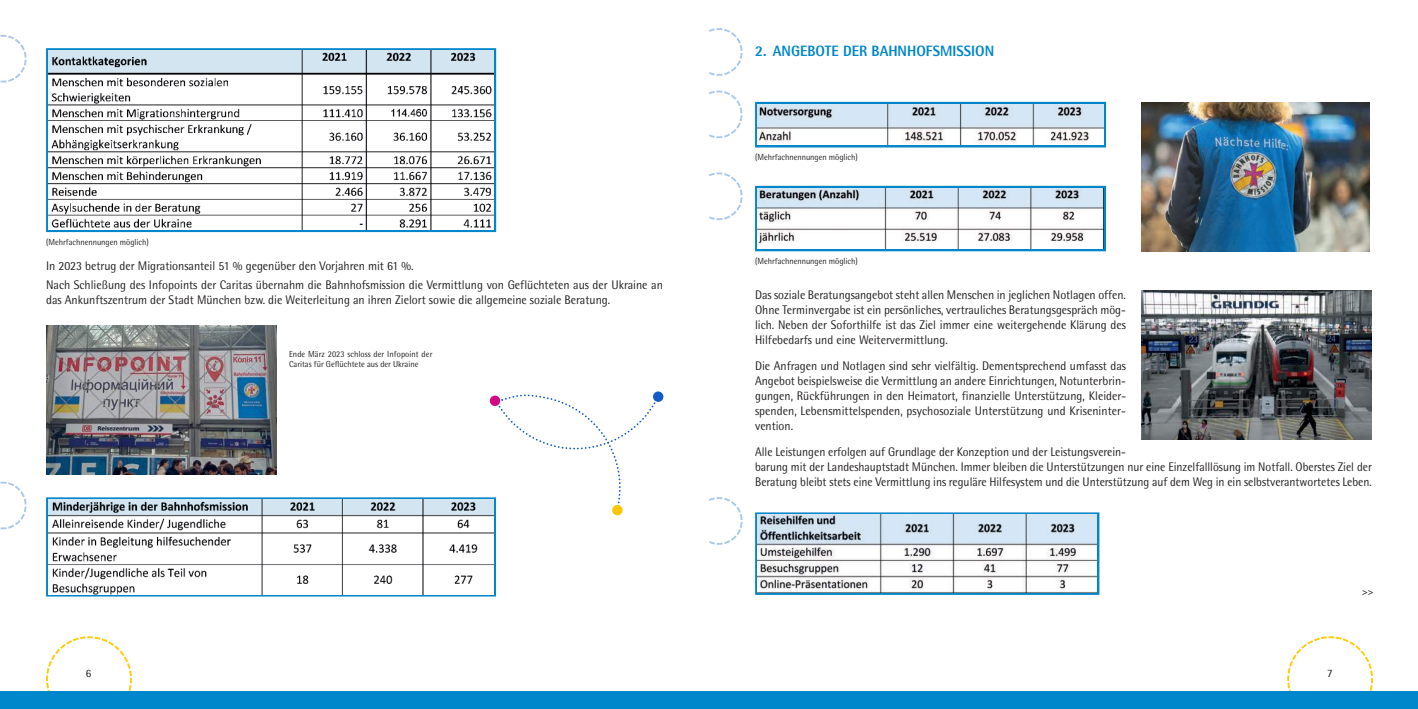
<style>
.page{position:relative;width:1418px;height:709px;background:#fff}
.page>*{position:absolute;margin:0;border:0;box-sizing:border-box;transform-origin:0 0}
.t1{font:800 15px "Rotis Semi Sans";color:#0086ca;scale:.95 1}
.t2{font:12.5px/15px "Rotis Semi Sans";color:#221f1f;text-align:justify;scale:.94 1}
.t3{font:12.5px/15px "Rotis Semi Sans";color:#221f1f;scale:.93 1}
.t4{font:12.5px/18.5px "Rotis Semi Sans";color:#221f1f;scale:.95 1}
.t5{font:11.25px "Rotis Semi Sans";color:#221f1f}
.t6{font:700 10px "Rotis Semi Sans";color:#221f1f;scale:.95 1}
.t7{font:8.75px/10px "Rotis Semi Sans";color:#221f1f;scale:.95 1}
</style>
<div class="page">
<svg style="left:46px;top:636px;width:86px;height:55px"></svg>
<svg style="left:1287px;top:636px;width:87px;height:55px"></svg>
<svg style="left:709px;top:28px;width:34px;height:48px"></svg>
<svg style="left:0;top:35px;width:27px;height:48px"></svg>
<svg style="left:0;top:481px;width:27px;height:49px"></svg>
<svg style="left:709px;top:90px;width:34px;height:49px"></svg>
<div style="left:755px;top:102px;width:351px;height:45px;border:3px solid #0086ca"></div>
<img style="left:757px;top:104px;width:346px;height:41px">
<svg style="left:709px;top:172px;width:34px;height:49px"></svg>
<div style="left:755px;top:186px;width:351px;height:65px;border:3px solid #0086ca"></div>
<img style="left:757px;top:188px;width:346px;height:61px">
<div style="left:46px;top:48px;width:450px;height:184px;border:3px solid #0086ca"></div>
<img style="left:49px;top:51px;width:444px;height:178px">
<div style="left:46px;top:497px;width:450px;height:99px;border:3px solid #0086ca"></div>
<img style="left:49px;top:500px;width:444px;height:94px">
<div style="left:0;top:691px;width:1417px;height:18px;background:#0086ca"></div>
<img style="left:1141px;top:291px;width:230px;height:148px">
<img style="left:46px;top:325px;width:230px;height:149px">
<svg style="left:489px;top:391px;width:174px;height:124px"></svg>
<svg style="left:709px;top:497px;width:34px;height:48px"></svg>
<div style="left:755px;top:512px;width:344px;height:83px;border:3px solid #0086ca"></div>
<img style="left:757px;top:515px;width:339px;height:77px">
<img style="left:1141px;top:103px;width:228px;height:149px">
<p class="t1" style="left:755px;top:43px;width:253px">2. ANGEBOTE DER BAHNHOFSMISSION</p>
<p class="t7" style="left:46px;top:237px;width:110px">(Mehrfachnennungen möglich)</p>
<p class="t4" style="left:46px;top:257px;width:650px">In 2023 betrug der Migrationsanteil 51 % gegenüber den Vorjahren mit 61 %.<br>Nach Schließung des Infopoints der Caritas übernahm die Bahnhofsmission die Vermittlung von Geflüchteten aus der Ukraine an</p>
<p class="t4" style="left:46px;top:291px;width:595px">das Ankunftszentrum der Stadt München bzw. die Weiterleitung an ihren Zielort sowie die allgemeine soziale Beratung.</p>
<p class="t7" style="left:289px;top:349px;width:152px">Ende März 2023 schloss der Infopoint der<br>Caritas für Geflüchtete aus der Ukraine</p>
<p class="t7" style="left:755px;top:152px;width:110px">(Mehrfachnennungen möglich)</p>
<p class="t7" style="left:755px;top:256px;width:110px">(Mehrfachnennungen möglich)</p>
<p class="t2" style="left:755px;top:288px;width:396px">Das soziale Beratungsangebot steht allen Menschen in jeglichen Notlagen offen.<br>Ohne Terminvergabe ist ein persönliches, vertrauliches Beratungsgespräch mög&shy;lich. Neben der Soforthilfe ist das Ziel immer eine weitergehende Klärung des Hilfebedarfs und eine Weitervermittlung.</p>
<p class="t2" style="left:755px;top:358px;width:396px">Die Anfragen und Notlagen sind sehr vielfältig. Dementsprechend umfasst das Angebot beispielsweise die Vermittlung an andere Einrichtungen, Notunterbrin&shy;gungen, Rückführungen in den Heimatort, finanzielle Unterstützung, Kleider&shy;spenden, Lebensmittelspenden, psychosoziale Unterstützung und Kriseninter&shy;vention.</p>
<p class="t3" style="left:755px;top:444px;width:664px">Alle Leistungen erfolgen auf Grundlage der Konzeption und der Leistungsverein-<br>barung mit der Landeshauptstadt München. Immer bleiben die Unterstützungen nur eine Einzelfalllösung im Notfall. Oberstes Ziel der<br>Beratung bleibt stets eine Vermittlung ins reguläre Hilfesystem und die Unterstützung auf dem Weg in ein selbstverantwortetes Leben.</p>
<p class="t6" style="left:1361px;top:585px;width:13px">&gt;&gt;</p>
<p class="t5" style="left:86px;top:667px;width:7px">6</p>
<p class="t5" style="left:1326px;top:667px;width:7px">7</p>
</div>
